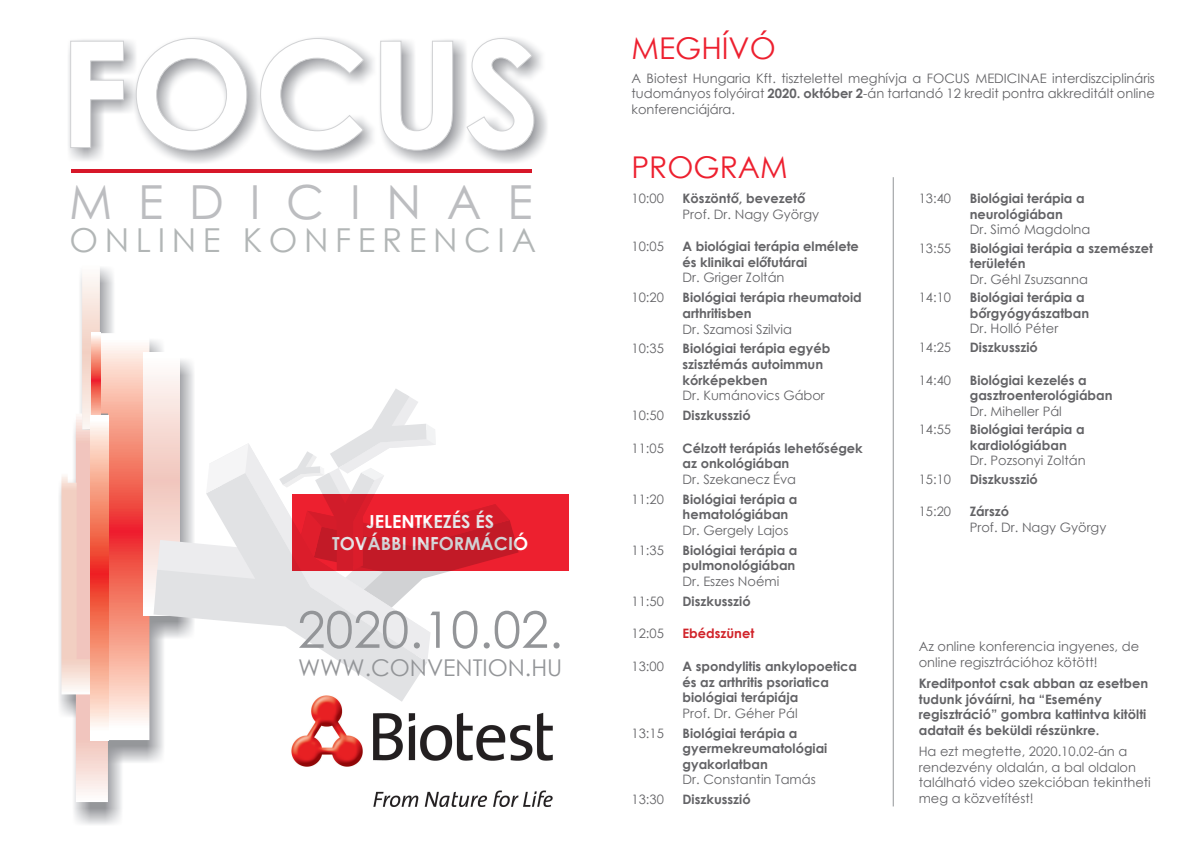
<style>
.page{position:relative;width:1191px;height:842px;background:#fff}
.page>*{position:absolute;margin:0;border:0;box-sizing:border-box;transform-origin:0 0}
.t1{font:50.4px "Century Gothic";color:#939598}
.t2{font:46.9px "Century Gothic";letter-spacing:.55em;color:#bcbdc0}
.t3{font:33px "Century Gothic";letter-spacing:.2em;color:#b2b6b6}
.t4{font:30px "Century Gothic";color:#ed202f}
.t5{font:23.1px "Century Gothic";color:#939598}
.t6{font:700 18px/21.6px "Century Gothic";color:#fff;text-align:center}
.t7{font:700 13px/15.6px "Century Gothic";color:#636366}
.t8{font:13px/15.6px "Century Gothic";color:#636366}
.t9{font:700 13px "Century Gothic";color:#d1232a}
.s1{font-weight:700}
</style>
<div class="page">
<hr style="left:71px;top:169px;width:460px;height:4px;background:#d71729">
<svg style="left:70px;top:41px;width:54px;height:107px"></svg>
<svg style="left:136px;top:38px;width:111px;height:112px"></svg>
<svg style="left:260px;top:38px;width:104px;height:112px"></svg>
<svg style="left:380px;top:41px;width:73px;height:109px"></svg>
<svg style="left:467px;top:38px;width:67px;height:112px"></svg>
<img style="left:59px;top:340px;width:135px;height:485px">
<svg style="left:61px;top:267px;width:88px;height:535px"></svg>
<svg style="left:144px;top:352px;width:35px;height:264px"></svg>
<svg style="left:91px;top:333px;width:9px;height:82px"></svg>
<svg style="left:91px;top:415px;width:17px;height:326px;background:#f69985"></svg>
<svg style="left:156px;top:443px;width:38px;height:30px"></svg>
<svg style="left:153px;top:473px;width:274px;height:229px"></svg>
<svg style="left:245px;top:443px;width:184px;height:219px;fill:#e1e2e4"></svg>
<svg style="left:206px;top:443px;width:42px;height:50px"></svg>
<svg style="left:279px;top:389px;width:239px;height:254px"></svg>
<img style="left:290px;top:692px;width:263px;height:114px">
<hr style="left:893px;top:177px;width:1px;height:629px;background:#939598">
<svg style="left:292px;top:494px;width:276px;height:76px;background:#db1d2b"></svg>
<h2 class="t2" style="left:69px;top:172px;width:465px">MEDICINAE</h2>
<h3 class="t3" style="left:70px;top:217px;width:468px">ONLINE KONFERENCIA</h3>
<h3 class="t6" style="left:332px;top:510px;width:197px">JELENTKEZÉS ÉS<br>TOVÁBBI INFORMÁCIÓ</h3>
<h1 class="t1" style="left:297px;top:594px;width:267px">2020.10.02.</h1>
<h3 class="t5" style="left:298px;top:651px;width:266px">WWW.CONVENTION.HU</h3>
<h3 class="t4" style="left:631px;top:27px;width:146px">MEGHÍVÓ</h3>
<p class="t8" style="left:631px;top:70px;width:525px;text-align:justify">A Biotest Hungaria Kft. tisztelettel meghívja a FOCUS MEDICINAE interdiszciplináris tudományos folyóirat <span class="s1">2020. október 2</span>-án tartandó 12 kredit pontra akkreditált online konferenciájára.</p>
<h3 class="t4" style="left:631px;top:146px;width:158px">PROGRAM</h3>
<p class="t8" style="left:631px;top:190px;width:34px">10:00</p>
<p class="t7" style="left:682px;top:190px;width:124px">Köszöntő, bevezető</p>
<p class="t8" style="left:682px;top:206px;width:138px">Prof. Dr. Nagy György</p>
<p class="t8" style="left:631px;top:239px;width:34px">10:05</p>
<p class="t7" style="left:682px;top:238px;width:178px">A biológiai terápia elmélete és klinikai előfutárai</p>
<p class="t8" style="left:682px;top:270px;width:103px">Dr. Griger Zoltán</p>
<p class="t8" style="left:631px;top:290px;width:34px">10:20</p>
<p class="t7" style="left:682px;top:289px;width:181px">Biológiai terápia rheumatoid arthritisben</p>
<p class="t8" style="left:682px;top:321px;width:111px">Dr. Szamosi Szilvia</p>
<p class="t8" style="left:631px;top:341px;width:34px">10:35</p>
<p class="t7" style="left:682px;top:340px;width:149px">Biológiai terápia egyéb szisztémás autoimmun kórképekben</p>
<p class="t8" style="left:682px;top:387px;width:144px">Dr. Kumánovics Gábor</p>
<p class="t8" style="left:631px;top:407px;width:34px">10:50</p>
<p class="t7" style="left:682px;top:407px;width:70px">Diszkusszió</p>
<p class="t8" style="left:631px;top:440px;width:34px">11:05</p>
<p class="t7" style="left:682px;top:439px;width:182px">Célzott terápiás lehetőségek az onkológiában</p>
<p class="t8" style="left:682px;top:471px;width:115px">Dr. Szekanecz Éva</p>
<p class="t8" style="left:631px;top:491px;width:34px">11:20</p>
<p class="t7" style="left:682px;top:491px;width:116px">Biológiai terápia a hematológiában</p>
<p class="t8" style="left:682px;top:522px;width:107px">Dr. Gergely Lajos</p>
<p class="t8" style="left:631px;top:542px;width:34px">11:35</p>
<p class="t7" style="left:682px;top:542px;width:116px">Biológiai terápia a pulmonológiában</p>
<p class="t8" style="left:682px;top:573px;width:98px">Dr. Eszes Noémi</p>
<p class="t8" style="left:631px;top:593px;width:34px">11:50</p>
<p class="t7" style="left:682px;top:593px;width:70px">Diszkusszió</p>
<p class="t8" style="left:631px;top:626px;width:34px">12:05</p>
<p class="t9" style="left:682px;top:624px;width:73px">Ebédszünet</p>
<p class="t8" style="left:631px;top:658px;width:34px">13:00</p>
<p class="t7" style="left:682px;top:658px;width:176px">A spondylitis ankylopoetica és az arthritis psoriatica biológiai terápiája</p>
<p class="t8" style="left:682px;top:705px;width:117px">Prof. Dr. Géher Pál</p>
<p class="t8" style="left:631px;top:725px;width:34px">13:15</p>
<p class="t7" style="left:682px;top:724px;width:146px">Biológiai terápia a gyermekreumatológiai gyakorlatban</p>
<p class="t8" style="left:682px;top:772px;width:135px">Dr. Constantin Tamás</p>
<p class="t8" style="left:631px;top:792px;width:34px">13:30</p>
<p class="t7" style="left:682px;top:791px;width:70px">Diszkusszió</p>
<p class="t8" style="left:918px;top:190px;width:34px">13:40</p>
<p class="t7" style="left:969px;top:190px;width:116px">Biológiai terápia a neurológiában</p>
<p class="t8" style="left:969px;top:221px;width:122px">Dr. Simó Magdolna</p>
<p class="t8" style="left:918px;top:240px;width:34px">13:55</p>
<p class="t7" style="left:969px;top:240px;width:185px">Biológiai terápia a szemészet területén</p>
<p class="t8" style="left:969px;top:271px;width:120px">Dr. Géhl Zsuzsanna</p>
<p class="t8" style="left:918px;top:290px;width:34px">14:10</p>
<p class="t7" style="left:969px;top:289px;width:121px">Biológiai terápia a bőrgyógyászatban</p>
<p class="t8" style="left:969px;top:321px;width:90px">Dr. Holló Péter</p>
<p class="t8" style="left:918px;top:339px;width:34px">14:25</p>
<p class="t7" style="left:969px;top:339px;width:70px">Diszkusszió</p>
<p class="t8" style="left:918px;top:372px;width:34px">14:40</p>
<p class="t7" style="left:969px;top:371px;width:144px">Biológiai kezelés a gasztroenterológiában</p>
<p class="t8" style="left:969px;top:403px;width:94px">Dr. Miheller Pál</p>
<p class="t8" style="left:918px;top:421px;width:34px">14:55</p>
<p class="t7" style="left:969px;top:421px;width:116px">Biológiai terápia a kardiológiában</p>
<p class="t8" style="left:969px;top:453px;width:117px">Dr. Pozsonyi Zoltán</p>
<p class="t8" style="left:918px;top:471px;width:34px">15:10</p>
<p class="t7" style="left:969px;top:471px;width:70px">Diszkusszió</p>
<p class="t8" style="left:918px;top:504px;width:34px">15:20</p>
<p class="t7" style="left:969px;top:503px;width:41px">Zárszó</p>
<p class="t8" style="left:969px;top:519px;width:138px">Prof. Dr. Nagy György</p>
<p class="t8" style="left:918px;top:638px;width:222px">Az online konferencia ingyenes, de online regisztrációhoz kötött!</p>
<p class="t7" style="left:918px;top:675px;width:231px">Kreditpontot csak abban az esetben tudunk jóváírni, ha “Esemény regisztráció” gombra kattintva kitölti adatait és beküldi részünkre.</p>
<p class="t8" style="left:918px;top:743px;width:234px">Ha ezt megtette, 2020.10.02-án a rendezvény oldalán, a bal oldalon található video szekcióban tekintheti meg a közvetítést!</p>
</div>
